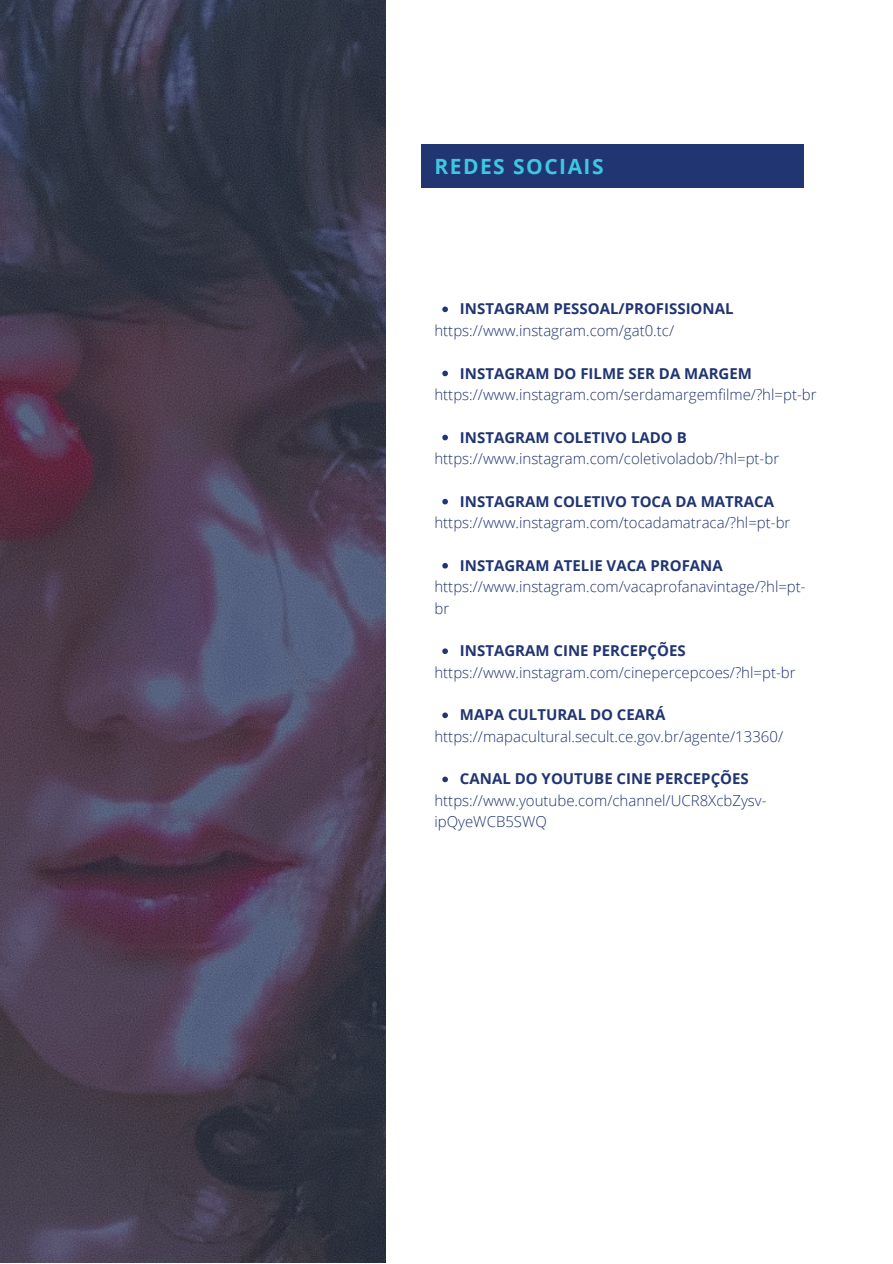
<style>
.page{position:relative;width:893px;height:1264px;background:#fff}
.page>*{position:absolute;margin:0;border:0;box-sizing:border-box;transform-origin:0 0}
.t1{font:700 21px "Open Sans";letter-spacing:.07em;color:#3fc7df}
.t2{font:300 15px/21.3px "Open Sans";color:#203572}
.t3{font:700 15px "Open Sans";color:#203572}
</style>
<div class="page">
<div style="left:421px;top:144px;width:382px;height:44px;background:#203572"></div>
<img style="left:0;top:0;width:386px;height:1262px">
<svg style="left:442px;top:306px;width:6px;height:6px"></svg>
<svg style="left:442px;top:370px;width:6px;height:6px"></svg>
<svg style="left:442px;top:435px;width:6px;height:5px"></svg>
<svg style="left:442px;top:499px;width:6px;height:5px"></svg>
<svg style="left:442px;top:563px;width:6px;height:5px"></svg>
<svg style="left:442px;top:648px;width:6px;height:6px"></svg>
<svg style="left:442px;top:712px;width:6px;height:6px"></svg>
<svg style="left:442px;top:776px;width:6px;height:6px"></svg>
<h1 class="t1" style="left:434px;top:152px;width:171px">REDES SOCIAIS</h1>
<p class="t3" style="left:460px;top:298px;width:275px">INSTAGRAM PESSOAL/PROFISSIONAL</p>
<p class="t2" style="left:434px;top:319px;width:241px">https://www.instagram.com/gat0.tc/</p>
<p class="t3" style="left:460px;top:362px;width:293px">INSTAGRAM DO FILME SER DA MARGEM</p>
<p class="t2" style="left:434px;top:383px;width:383px">https://www.instagram.com/serdamargemfilme/?hl=pt-br</p>
<p class="t3" style="left:460px;top:426px;width:228px">INSTAGRAM COLETIVO LADO B</p>
<p class="t2" style="left:434px;top:447px;width:346px">https://www.instagram.com/coletivoladob/?hl=pt-br</p>
<p class="t3" style="left:460px;top:490px;width:315px">INSTAGRAM COLETIVO TOCA DA MATRACA</p>
<p class="t2" style="left:434px;top:511px;width:357px">https://www.instagram.com/tocadamatraca/?hl=pt-br</p>
<p class="t3" style="left:460px;top:555px;width:264px">INSTAGRAM ATELIE VACA PROFANA</p>
<p class="t2" style="left:434px;top:575px;width:373px">https://www.instagram.com/vacaprofanavintage/?hl=pt&shy;br</p>
<p class="t3" style="left:460px;top:640px;width:227px">INSTAGRAM CINE PERCEPÇÕES</p>
<p class="t2" style="left:434px;top:661px;width:362px">https://www.instagram.com/cinepercepcoes/?hl=pt-br</p>
<p class="t3" style="left:460px;top:704px;width:207px">MAPA CULTURAL DO CEARÁ</p>
<p class="t2" style="left:434px;top:725px;width:350px">https://mapacultural.secult.ce.gov.br/agente/13360/</p>
<p class="t3" style="left:460px;top:768px;width:290px">CANAL DO YOUTUBE CINE PERCEPÇÕES</p>
<p class="t2" style="left:434px;top:789px;width:333px">https://www.youtube.com/channel/UCR8XcbZysv&shy;ipQyeWCB5SWQ</p>
</div>
